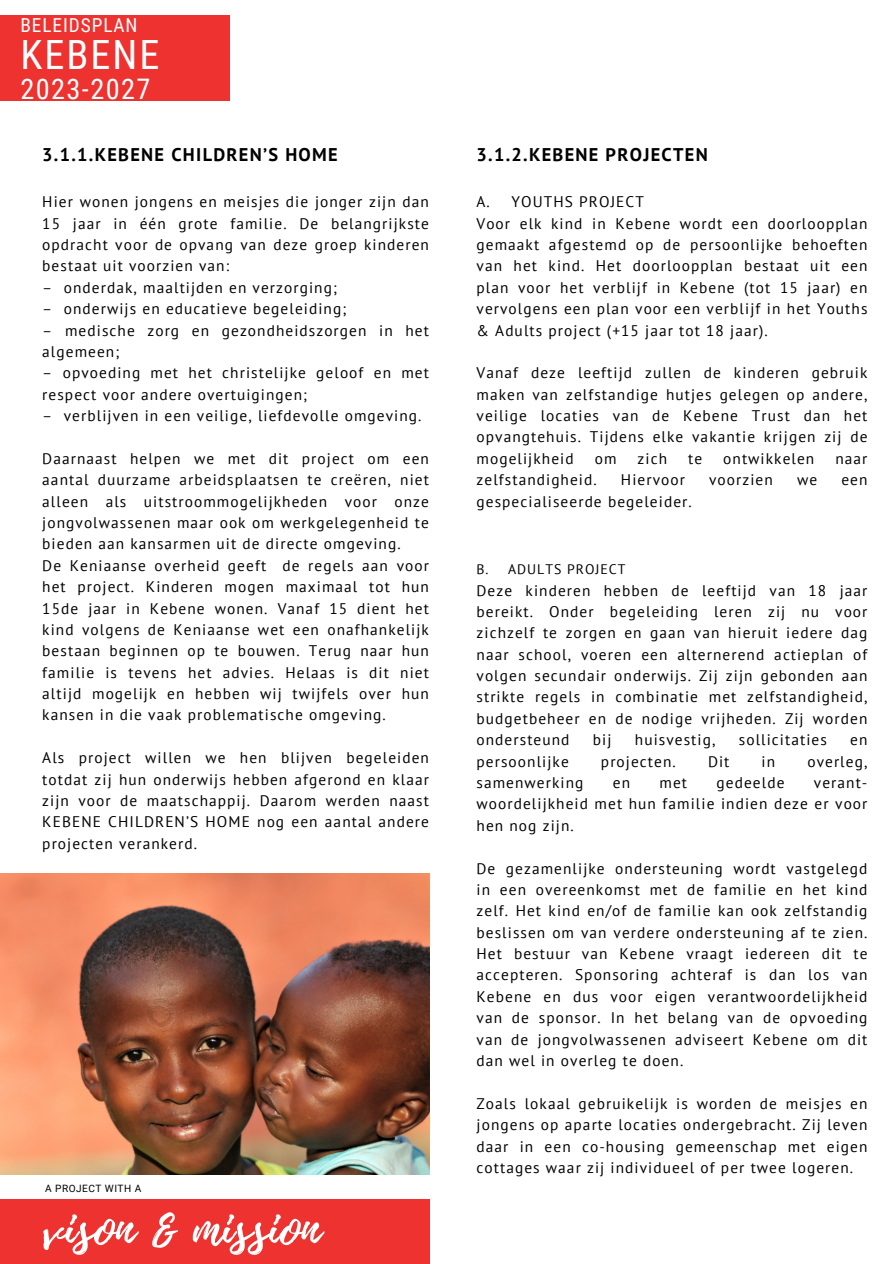
<style>
.page{position:relative;width:893px;height:1264px;background:#fff}
.page>*{position:absolute;margin:0;border:0;box-sizing:border-box;transform-origin:0 0}
.t1{font:55.65px "Playlist Script";color:#fff}
.t2{font:40.35px "Roboto Condensed";letter-spacing:.05em;color:#fff}
.t3{font:28.35px "Roboto Condensed";letter-spacing:.05em;color:#fff}
.t4{font:19.35px "Roboto Condensed";letter-spacing:.05em;color:#fff}
.t5{font:700 18.3px "PT Sans";letter-spacing:.07em;color:#000}
.t6{font:15.3px/21.3px "PT Sans";letter-spacing:.07em;color:#000;text-align:justify}
.t7{font:13.8px "PT Sans";letter-spacing:.07em;color:#000}
.t8{font:10.05px "Roboto";letter-spacing:.045em;color:#000}
</style>
<div class="page">
<img style="left:0;top:873px;width:429px;height:301px">
<div style="left:0;top:16px;width:230px;height:84px;background:#ee3230"></div>
<div style="left:0;top:1199px;width:430px;height:64px;background:#ee3230"></div>
<p class="t4" style="left:20px;top:12px;width:119px">BELEIDSPLAN</p>
<h2 class="t2" style="left:20px;top:27px;width:140px">KEBENE</h2>
<h3 class="t3" style="left:20px;top:69px;width:131px">2023-2027</h3>
<p class="t5" style="left:42px;top:143px;width:297px">3.1.1.KEBENE CHILDREN’S HOME</p>
<p class="t6" style="left:42px;top:191px;width:388px">Hier wonen jongens en meisjes die jonger zijn dan 15 jaar in één grote familie. De belangrijkste opdracht voor de opvang van deze groep kinderen bestaat uit voorzien van:</p>
<p class="t6" style="left:42px;top:276px;width:296px">– onderdak, maaltijden en verzorging;</p>
<p class="t6" style="left:42px;top:298px;width:305px">– onderwijs en educatieve begeleiding;</p>
<p class="t6" style="left:42px;top:319px;width:388px">– medische zorg en gezondheidszorgen in het algemeen;</p>
<p class="t6" style="left:42px;top:362px;width:388px">– opvoeding met het christelijke geloof en met respect voor andere overtuigingen;</p>
<p class="t6" style="left:42px;top:404px;width:380px">– verblijven in een veilige, liefdevolle omgeving.</p>
<p class="t6" style="left:42px;top:447px;width:388px;text-align:left">Daarnaast helpen we met dit project om een aantal duurzame arbeidsplaatsen te creëren, niet alleen als uitstroommogelijkheden voor onze jongvolwassenen maar ook om werkgelegenheid te bieden aan kansarmen uit de directe omgeving.<br>De Keniaanse overheid geeft de regels aan voor het project. Kinderen mogen maximaal tot hun 15de jaar in Kebene wonen. Vanaf 15 dient het kind volgens de Keniaanse wet een onafhankelijk bestaan beginnen op te bouwen. Terug naar hun familie is tevens het advies. Helaas is dit niet altijd mogelijk en hebben wij twijfels over hun kansen in die vaak problematische omgeving.</p>
<p class="t6" style="left:42px;top:746px;width:388px">Als project willen we hen blijven begeleiden totdat zij hun onderwijs hebben afgerond en klaar zijn voor de maatschappij. Daarom werden naast KEBENE CHILDREN’S HOME nog een aantal andere projecten verankerd.</p>
<p class="t8" style="left:45px;top:1181px;width:98px">A PROJECT WITH A</p>
<h1 class="t1" style="left:42px;top:1188px;width:279px">vison &amp; mission</h1>
<p class="t5" style="left:476px;top:143px;width:233px">3.1.2.KEBENE PROJECTEN</p>
<p class="t6" style="left:476px;top:191px;width:392px;text-align:left">A. YOUTHS PROJECT<br>Voor elk kind in Kebene wordt een doorloopplan gemaakt afgestemd op de persoonlijke behoeften van het kind. Het doorloopplan bestaat uit een plan voor het verblijf in Kebene (tot 15 jaar) en vervolgens een plan voor een verblijf in het Youths &amp; Adults project (+15 jaar tot 18 jaar).</p>
<p class="t6" style="left:476px;top:362px;width:392px">Vanaf deze leeftijd zullen de kinderen gebruik maken van zelfstandige hutjes gelegen op andere, veilige locaties van de Kebene Trust dan het opvangtehuis. Tijdens elke vakantie krijgen zij de mogelijkheid</p>
<p class="t6" style="left:594px;top:447px;width:23px">om</p>
<p class="t6" style="left:637px;top:447px;width:31px">zich</p>
<p class="t6" style="left:688px;top:447px;width:16px">te</p>
<p class="t6" style="left:723px;top:447px;width:93px">ontwikkelen</p>
<p class="t6" style="left:835px;top:447px;width:34px">naar</p>
<p class="t6" style="left:476px;top:469px;width:122px">zelfstandigheid.</p>
<p class="t6" style="left:621px;top:469px;width:65px">Hiervoor</p>
<p class="t6" style="left:709px;top:469px;width:65px">voorzien</p>
<p class="t6" style="left:797px;top:469px;width:22px">we</p>
<p class="t6" style="left:841px;top:469px;width:28px">een</p>
<p class="t6" style="left:476px;top:490px;width:217px">gespecialiseerde begeleider.</p>
<p class="t7" style="left:476px;top:560px;width:150px">B. ADULTS PROJECT</p>
<p class="t6" style="left:476px;top:579px;width:392px">Deze kinderen hebben de leeftijd van 18 jaar bereikt. Onder begeleiding leren zij nu voor zichzelf te zorgen en gaan van hieruit iedere dag naar school, voeren een alternerend actieplan of volgen secundair onderwijs. Zij zijn gebonden aan strikte regels in combinatie met zelfstandigheid, budgetbeheer en de nodige vrijheden. Zij worden ondersteund</p>
<p class="t6" style="left:593px;top:728px;width:20px">bij</p>
<p class="t6" style="left:634px;top:728px;width:82px">huisvestig,</p>
<p class="t6" style="left:738px;top:728px;width:89px">sollicitaties</p>
<p class="t6" style="left:850px;top:728px;width:19px">en</p>
<p class="t6" style="left:476px;top:750px;width:94px">persoonlijke</p>
<p class="t6" style="left:601px;top:750px;width:76px">projecten.</p>
<p class="t6" style="left:708px;top:750px;width:23px">Dit</p>
<p class="t6" style="left:761px;top:750px;width:15px">in</p>
<p class="t6" style="left:807px;top:750px;width:62px">overleg,</p>
<p class="t6" style="left:476px;top:771px;width:108px">samenwerking</p>
<p class="t6" style="left:612px;top:771px;width:19px">en</p>
<p class="t6" style="left:659px;top:771px;width:29px">met</p>
<p class="t6" style="left:716px;top:771px;width:69px">gedeelde</p>
<p class="t6" style="left:476px;top:771px;width:392px;text-indent:337px">verant&shy;woordelijkheid met hun familie indien deze er voor hen nog zijn.</p>
<p class="t6" style="left:476px;top:857px;width:392px">De gezamenlijke ondersteuning wordt vastgelegd in een overeenkomst met de familie en het kind zelf. Het kind en/of de familie kan ook zelfstandig beslissen om van verdere ondersteuning af te zien.<br>Het bestuur van Kebene vraagt iedereen dit te accepteren. Sponsoring achteraf is dan los van Kebene en dus voor eigen verantwoordelijkheid van de sponsor. In het belang van de opvoeding van de jongvolwassenen adviseert Kebene om dit dan wel in overleg te doen.</p>
<p class="t6" style="left:476px;top:1092px;width:392px">Zoals lokaal gebruikelijk is worden de meisjes en jongens op aparte locaties ondergebracht. Zij leven daar in een co-housing gemeenschap met eigen cottages waar zij individueel of per twee logeren.</p>
</div>
